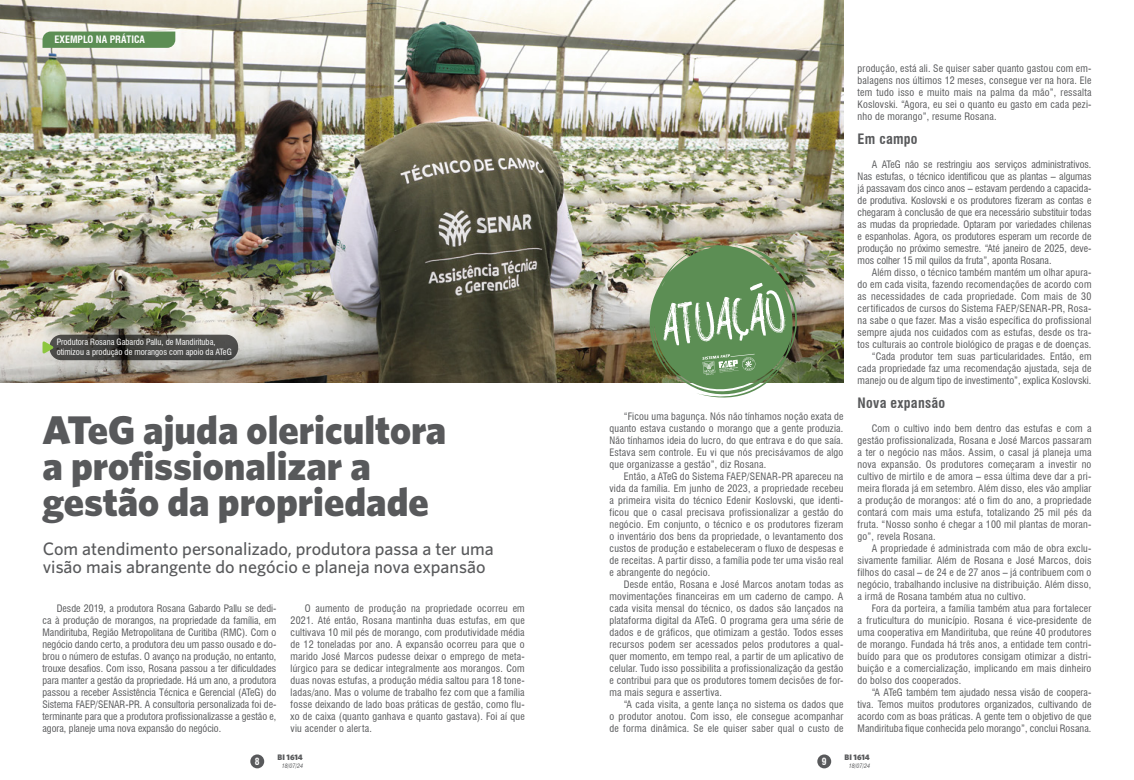
<style>
.page{position:relative;width:1134px;height:780px;background:#fff}
.page>*{position:absolute;margin:0;border:0;box-sizing:border-box;transform-origin:0 0}
.t1{font:900 40px/36px "Whitney HTF";color:#58595b}
.t2{font:500 18px/18px "Whitney HTF";color:#58595b}
.t3{font:700 condensed 14px "Swiss 721 BT";letter-spacing:.02em;color:#58595b}
.t4{font:condensed 10px/12px "Swiss 721 BT";letter-spacing:.02em;color:#58595b;text-align:justify}
.t5{font:700 condensed 10px "Swiss 721 BT";color:#fff}
.t6{font:700 condensed 9.6px "Swiss 721 BT";color:#fff}
.t7{font:condensed 8.5px/10.2px "Swiss 721 BT";color:#fff}
.t8{font:900 8px "Whitney HTF";color:#58595b}
.t9{font:italic condensed 6px "Swiss 721 BT";color:#58595b}
</style>
<div class="page">
<div style="left:250px;top:754px;width:14px;height:14px;background:#58595b;border-radius:50%"></div>
<div style="left:817px;top:754px;width:14px;height:14px;background:#58595b;border-radius:50%"></div>
<img style="left:0;top:0;width:843px;height:383px">
<svg style="left:43px;top:32px;width:132px;height:16px;background:#5e8f56"></svg>
<svg style="left:50px;top:334px;width:188px;height:26px;background:#464543"></svg>
<svg style="left:43px;top:341px;width:11px;height:13px"></svg>
<img style="left:648px;top:244px;width:152px;height:154px">
<p class="t5" style="left:55px;top:34px;width:92px">EXEMPLO NA PRÁTICA</p>
<p class="t7" style="left:57px;top:337px;width:177px">Produtora Rosana Gabardo Pallu, de Mandirituba, otimizou a produção de morangos com apoio da ATeG</p>
<h1 class="t1" style="left:43px;top:411px;width:405px">ATeG ajuda olericultora a profissionalizar a gestão da propriedade</h1>
<h2 class="t2" style="left:43px;top:539px;width:453px">Com atendimento personalizado, produtora passa a ter uma visão mais abrangente do negócio e planeja nova expansão</h2>
<p class="t4" style="left:43px;top:602px;width:235px;text-indent:14px">Desde 2019, a produtora Rosana Gabardo Pallu se dedi&shy;ca à produção de morangos, na propriedade da família, em Mandirituba, Região Metropolitana de Curitiba (RMC). Com o negócio dando certo, a produtora deu um passo ousado e do&shy;brou o número de estufas. O avanço na produção, no entanto, trouxe desafios. Com isso, Rosana passou a ter dificuldades para manter a gestão da propriedade. Há um ano, a produtora passou a receber Assistência Técnica e Gerencial (ATeG) do Sistema FAEP/SENAR-PR. A consultoria personalizada foi de&shy;terminante para que a produtora profissionalizasse a gestão e, agora, planeje uma nova expansão do negócio.</p>
<p class="t4" style="left:291px;top:602px;width:236px;text-indent:14px">O aumento de produção na propriedade ocorreu em 2021. Até então, Rosana mantinha duas estufas, em que cultivava 10 mil pés de morango, com produtividade média de 12 toneladas por ano. A expansão ocorreu para que o marido José Marcos pudesse deixar o emprego de meta&shy;lúrgico para se dedicar integralmente aos morangos. Com duas novas estufas, a produção média saltou para 18 tone&shy;ladas/ano. Mas o volume de trabalho fez com que a família fosse deixando de lado boas práticas de gestão, como flu&shy;xo de caixa (quanto ganhava e quanto gastava). Foi aí que viu acender o alerta.</p>
<p class="t6" style="left:255px;top:755px;width:6px">8</p>
<p class="t8" style="left:278px;top:752px;width:27px">BI 1614</p>
<p class="t9" style="left:282px;top:762px;width:23px">18/07/24</p>
<p class="t4" style="left:609px;top:410px;width:235px;text-indent:14px">“Ficou uma bagunça. Nós não tínhamos noção exata de quanto estava custando o morango que a gente produzia.<br>Não tínhamos ideia do lucro, do que entrava e do que saía.<br>Estava sem controle. Eu vi que nós precisávamos de algo que organizasse a gestão”, diz Rosana.</p>
<p class="t4" style="left:609px;top:470px;width:235px;text-indent:14px">Então, a ATeG do Sistema FAEP/SENAR-PR apareceu na vida da família. Em junho de 2023, a propriedade recebeu a primeira visita do técnico Edenir Koslovski, que identi&shy;ficou que o casal precisava profissionalizar a gestão do negócio. Em conjunto, o técnico e os produtores fizeram o inventário dos bens da propriedade, o levantamento dos custos de produção e estabeleceram o fluxo de despesas e de receitas. A partir disso, a família pode ter uma visão real e abrangente do negócio.</p>
<p class="t4" style="left:609px;top:578px;width:235px;text-indent:14px">Desde então, Rosana e José Marcos anotam todas as movimentações financeiras em um caderno de campo. A cada visita mensal do técnico, os dados são lançados na plataforma digital da ATeG. O programa gera uma série de dados e de gráficos, que otimizam a gestão. Todos esses recursos podem ser acessados pelos produtores a qual&shy;quer momento, em tempo real, a partir de um aplicativo de celular. Tudo isso possibilita a profissionalização da gestão e contribui para que os produtores tomem decisões de for&shy;ma mais segura e assertiva.</p>
<p class="t4" style="left:609px;top:698px;width:235px;text-indent:14px">“A cada visita, a gente lança no sistema os dados que o produtor anotou. Com isso, ele consegue acompanhar de forma dinâmica. Se ele quiser saber qual o custo de</p>
<p class="t4" style="left:857px;top:62px;width:235px">produção, está ali. Se quiser saber quanto gastou com em&shy;balagens nos últimos 12 meses, consegue ver na hora. Ele tem tudo isso e muito mais na palma da mão”, ressalta Koslovski. “Agora, eu sei o quanto eu gasto em cada pezi&shy;nho de morango”, resume Rosana.</p>
<h3 class="t3" style="left:857px;top:131px;width:62px">Em campo</h3>
<p class="t4" style="left:857px;top:158px;width:235px;text-indent:14px">A ATeG não se restringiu aos serviços administrativos.<br>Nas estufas, o técnico identificou que as plantas – algumas já passavam dos cinco anos – estavam perdendo a capacida&shy;de produtiva. Koslovski e os produtores fizeram as contas e chegaram à conclusão de que era necessário substituir todas as mudas da propriedade. Optaram por variedades chilenas e espanholas. Agora, os produtores esperam um recorde de produção no próximo semestre. “Até janeiro de 2025, deve&shy;mos colher 15 mil quilos da fruta”, aponta Rosana.</p>
<p class="t4" style="left:857px;top:266px;width:235px;text-align:right">Além disso, o técnico também mantém um olhar apura-<br>do em cada visita, fazendo recomendações de acordo com as necessidades de cada propriedade. Com mais de 30 certificados de cursos do Sistema FAEP/SENAR-PR, Rosa&shy;na sabe o que fazer. Mas a visão específica do profissional sempre ajuda nos cuidados com as estufas, desde os tra&shy;tos culturais ao controle biológico de pragas e de doenças. “Cada produtor tem suas particularidades. Então, em cada propriedade faz uma recomendação ajustada, seja de manejo ou de algum tipo de investimento”, explica Koslovski.</p>
<h3 class="t3" style="left:857px;top:395px;width:89px">Nova expansão</h3>
<p class="t4" style="left:857px;top:422px;width:235px;text-indent:14px">Com o cultivo indo bem dentro das estufas e com a gestão profissionalizada, Rosana e José Marcos passaram a ter o negócio nas mãos. Assim, o casal já planeja uma nova expansão. Os produtores começaram a investir no cultivo de mirtilo e de amora – essa última deve dar a pri&shy;meira florada já em setembro. Além disso, eles vão ampliar a produção de morangos: até o fim do ano, a propriedade contará com mais uma estufa, totalizando 25 mil pés da fruta. “Nosso sonho é chegar a 100 mil plantas de moran&shy;go”, revela Rosana.</p>
<p class="t4" style="left:857px;top:542px;width:235px;text-indent:14px">A propriedade é administrada com mão de obra exclu&shy;sivamente familiar. Além de Rosana e José Marcos, dois filhos do casal – de 24 e de 27 anos – já contribuem com o negócio, trabalhando inclusive na distribuição. Além disso, a irmã de Rosana também atua no cultivo.</p>
<p class="t4" style="left:857px;top:602px;width:235px;text-indent:14px">Fora da porteira, a família também atua para fortalecer a fruticultura do município. Rosana é vice-presidente de uma cooperativa em Mandirituba, que reúne 40 produtores de morango. Fundada há três anos, a entidade tem contri&shy;buído para que os produtores consigam otimizar a distri&shy;buição e a comercialização, implicando em mais dinheiro do bolso dos cooperados.</p>
<p class="t4" style="left:857px;top:686px;width:235px;text-indent:14px">“A ATeG também tem ajudado nessa visão de coopera&shy;tiva. Temos muitos produtores organizados, cultivando de acordo com as boas práticas. A gente tem o objetivo de que Mandirituba fique conhecida pelo morango”, conclui Rosana.</p>
<p class="t6" style="left:822px;top:755px;width:6px">9</p>
<p class="t8" style="left:844px;top:752px;width:27px">BI 1614</p>
<p class="t9" style="left:849px;top:762px;width:23px">18/07/24</p>
</div>
